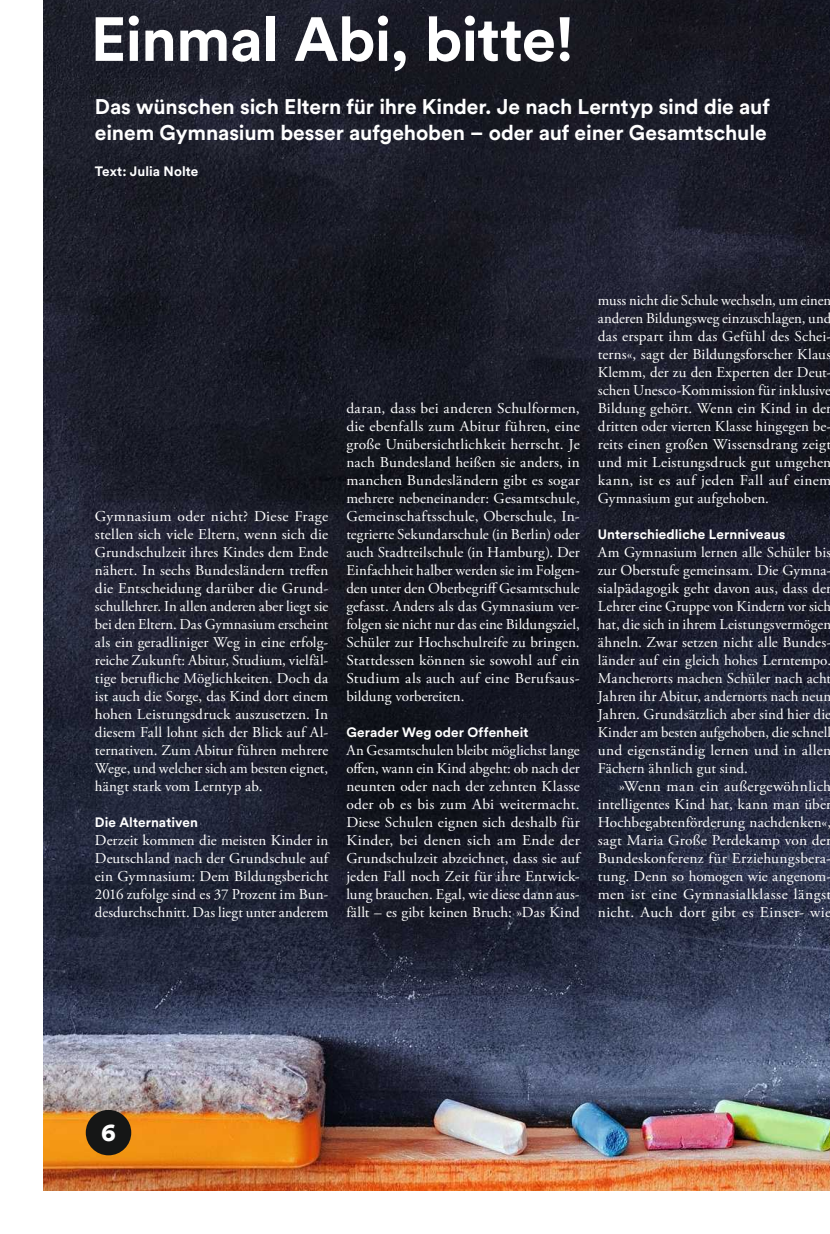
<style>
.page{position:relative;width:830px;height:1234px;background:#fff}
.page>*{position:absolute;margin:0;border:0;box-sizing:border-box;transform-origin:0 0}
.t1{font:700 61.5px "Circular Std";letter-spacing:-.015em;color:#fff}
.t2{font:900 24.9px "Circular Std";color:#fff}
.t3{font:700 21px/25.5px "Circular Std";letter-spacing:-.005em;color:#fff}
.t4{font:15px/18px "Zeit Garamond Pro";letter-spacing:.01em;color:#fff;text-align:justify}
.t5{font:700 13.5px "Circular Std";letter-spacing:.005em;color:#fff}
</style>
<div class="page">
<img style="left:44px;top:0;width:785px;height:1189px">
<div style="left:86px;top:1109px;width:45px;height:45px;background:#151616;border-radius:50%"></div>
<h1 class="t1" style="left:91px;top:0;width:485px">Einmal Abi, bitte!</h1>
<h3 class="t3" style="left:95px;top:94px;width:676px">Das wünschen sich Eltern für ihre Kinder. Je nach Lerntyp sind die auf einem Gymnasium besser aufgehoben – oder auf einer Gesamtschule</h3>
<p class="t5" style="left:95px;top:163px;width:105px">Text: Julia Nolte</p>
<p class="t4" style="left:95px;top:508px;width:235px">Gymnasium oder nicht? Diese Frage stellen sich viele Eltern, wenn sich die Grundschulzeit ihres Kindes dem Ende nähert. In sechs Bundesländern treffen die Entscheidung darüber die Grund&shy;schullehrer. In allen anderen aber liegt sie bei den Eltern. Das Gymnasium erscheint als ein geradliniger Weg in eine erfolg&shy;reiche Zukunft: Abitur, Studium, vielfäl&shy;tige berufliche Möglichkeiten. Doch da ist auch die Sorge, das Kind dort einem hohen Leistungsdruck auszusetzen. In diesem Fall lohnt sich der Blick auf Al&shy;ternativen. Zum Abitur führen mehrere Wege, und welcher sich am besten eignet, hängt stark vom Lerntyp ab.</p>
<p class="t5" style="left:95px;top:813px;width:104px">Die Alternativen</p>
<p class="t4" style="left:95px;top:832px;width:235px">Derzeit kommen die meisten Kinder in Deutschland nach der Grundschule auf ein Gymnasium: Dem Bildungsbericht 2016 zufolge sind es 37 Prozent im Bun&shy;desdurchschnitt. Das liegt unter anderem</p>
<p class="t4" style="left:346px;top:400px;width:235px">daran, dass bei anderen Schulformen, die ebenfalls zum Abitur führen, eine große Unübersichtlichkeit herrscht. Je nach Bundesland heißen sie anders, in manchen Bundesländern gibt es sogar mehrere nebeneinander: Gesamtschule, Gemeinschaftsschule, Oberschule, In&shy;tegrierte Sekundarschule (in Berlin) oder auch Stadtteilschule (in Hamburg). Der Einfachheit halber werden sie im Folgen&shy;den unter den Oberbegriff Gesamtschule gefasst. Anders als das Gymnasium ver&shy;folgen sie nicht nur das eine Bildungsziel, Schüler zur Hochschulreife zu bringen.<br>Stattdessen können sie sowohl auf ein Studium als auch auf eine Berufsaus&shy;bildung vorbereiten.</p>
<p class="t5" style="left:346px;top:723px;width:184px">Gerader Weg oder Offenheit</p>
<p class="t4" style="left:346px;top:742px;width:235px">An Gesamtschulen bleibt möglichst lange offen, wann ein Kind abgeht: ob nach der neunten oder nach der zehnten Klasse oder ob es bis zum Abi weitermacht.<br>Diese Schulen eignen sich deshalb für Kinder, bei denen sich am Ende der Grundschulzeit abzeichnet, dass sie auf jeden Fall noch Zeit für ihre Entwick&shy;lung brauchen. Egal, wie diese dann aus&shy;fällt – es gibt keinen Bruch: »Das Kind</p>
<p class="t4" style="left:597px;top:292px;width:235px">muss nicht die Schule wechseln, um einen anderen Bildungsweg einzuschlagen, und das erspart ihm das Gefühl des Schei&shy;terns«, sagt der Bildungsforscher Klaus Klemm, der zu den Experten der Deut&shy;schen Unesco-Kommission für inklusive Bildung gehört. Wenn ein Kind in der dritten oder vierten Klasse hingegen be&shy;reits einen großen Wissensdrang zeigt und mit Leistungsdruck gut umgehen kann, ist es auf jeden Fall auf einem Gymnasium gut aufgehoben.</p>
<p class="t5" style="left:597px;top:525px;width:189px">Unterschiedliche Lernniveaus</p>
<p class="t4" style="left:597px;top:544px;width:235px">Am Gymnasium lernen alle Schüler bis zur Oberstufe gemeinsam. Die Gymna&shy;sialpädagogik geht davon aus, dass der Lehrer eine Gruppe von Kindern vor sich hat, die sich in ihrem Leistungsvermögen ähneln. Zwar setzen nicht alle Bundes&shy;länder auf ein gleich hohes Lerntempo.<br>Mancherorts machen Schüler nach acht Jahren ihr Abitur, andernorts nach neun Jahren. Grundsätzlich aber sind hier die Kinder am besten aufgehoben, die schnell und eigenständig lernen und in allen Fächern ähnlich gut sind.</p>
<p class="t4" style="left:597px;top:778px;width:235px;text-indent:21px">»Wenn man ein außergewöhnlich intelligentes Kind hat, kann man über Hochbegabtenförderung nachdenken«, sagt Maria Große Perdekamp von der Bundeskonferenz für Erziehungsbera&shy;tung. Denn so homogen wie angenom&shy;men ist eine Gymnasialklasse längst nicht. Auch dort gibt es Einser- wie</p>
<h2 class="t2" style="left:101px;top:1114px;width:16px">6</h2>
</div>
